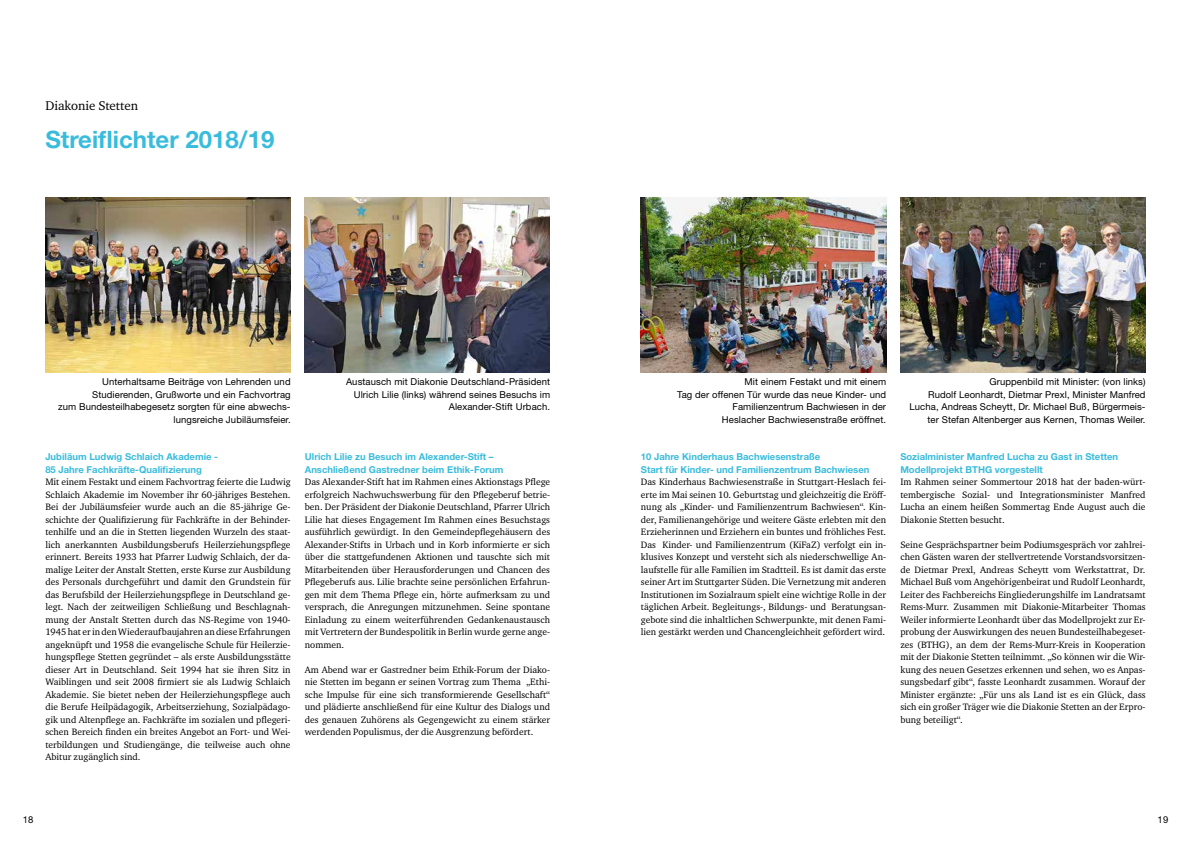
<style>
.page{position:relative;width:1191px;height:842px;background:#fff}
.page>*{position:absolute;margin:0;border:0;box-sizing:border-box;transform-origin:0 0}
.t1{font:700 24px "Helvetica Neue LT Std";color:#39bcdc}
.t2{font:13px "Charter ITC Std";color:#000}
.t3{font:9.5px/12.5px "Charter ITC Std";color:#000;text-align:justify}
.t4{font:9.5px/12.5px "Helvetica Neue LT Std";letter-spacing:.01em;color:#000;text-align:right}
.t5{font:700 9.5px/12.5px "Helvetica Neue LT Std";color:#39bcdc}
</style>
<div class="page">
<img style="left:641px;top:198px;width:245px;height:175px">
<img style="left:305px;top:197px;width:245px;height:176px">
<img style="left:45px;top:198px;width:246px;height:175px">
<img style="left:900px;top:197px;width:245px;height:176px">
<h2 class="t2" style="left:45px;top:98px;width:94px">Diakonie Stetten</h2>
<h1 class="t1" style="left:45px;top:124px;width:230px">Streiflichter 2018/19</h1>
<p class="t4" style="left:58px;top:375px;width:234px">Unterhaltsame Beiträge von Lehrenden und Studierenden, Grußworte und ein Fachvortrag<br>zum Bundesteilhabegesetz sorgten für eine abwechs&shy;lungsreiche Jubiläumsfeier.</p>
<p class="t5" style="left:45px;top:450px;width:174px">Jubiläum Ludwig Schlaich Akademie -<br>85 Jahre Fachkräfte-Qualifizierung</p>
<p class="t3" style="left:45px;top:476px;width:247px">Mit einem Festakt und einem Fachvortrag feierte die Ludwig Schlaich Akademie im November ihr 60-jähriges Bestehen.<br>Bei der Jubiläumsfeier wurde auch an die 85-jährige Ge&shy;schichte der Qualifizierung für Fachkräfte in der Behinder&shy;tenhilfe und an die in Stetten liegenden Wurzeln des staat&shy;lich anerkannten Ausbildungsberufs Heilerziehungspflege erinnert. Bereits 1933 hat Pfarrer Ludwig Schlaich, der da&shy;malige Leiter der Anstalt Stetten, erste Kurse zur Ausbildung des Personals durchgeführt und damit den Grundstein für das Berufsbild der Heilerziehungspflege in Deutschland ge&shy;legt. Nach der zeitweiligen Schließung und Beschlagnah&shy;mung der Anstalt Stetten durch das NS-Regime von 1940- 1945 hat er in den Wiederaufbaujahren an diese Erfahrungen angeknüpft und 1958 die evangelische Schule für Heilerzie&shy;hungspflege Stetten gegründet – als erste Ausbildungsstätte dieser Art in Deutschland. Seit 1994 hat sie ihren Sitz in Waiblingen und seit 2008 firmiert sie als Ludwig Schlaich Akademie. Sie bietet neben der Heilerziehungspflege auch die Berufe Heilpädagogik, Arbeitserziehung, Sozialpädago&shy;gik und Altenpflege an. Fachkräfte im sozialen und pflegeri&shy;schen Bereich finden ein breites Angebot an Fort- und Wei&shy;terbildungen und Studiengänge, die teilweise auch ohne Abitur zugänglich sind.</p>
<p class="t4" style="left:346px;top:375px;width:205px">Austausch mit Diakonie Deutschland-Präsident<br>Ulrich Lilie (links) während seines Besuchs im<br>Alexander-Stift Urbach.</p>
<p class="t5" style="left:305px;top:450px;width:200px">Ulrich Lilie zu Besuch im Alexander-Stift –<br>Anschließend Gastredner beim Ethik-Forum</p>
<p class="t3" style="left:305px;top:476px;width:247px">Das Alexander-Stift hat im Rahmen eines Aktionstags Pflege erfolgreich Nachwuchswerbung für den Pflegeberuf betrie&shy;ben. Der Präsident der Diakonie Deutschland, Pfarrer Ulrich Lilie hat dieses Engagement Im Rahmen eines Besuchstags ausführlich gewürdigt. In den Gemeindepflegehäusern des Alexander-Stifts in Urbach und in Korb informierte er sich über die stattgefundenen Aktionen und tauschte sich mit Mitarbeitenden über Herausforderungen und Chancen des Pflegeberufs aus. Lilie brachte seine persönlichen Erfahrun&shy;gen mit dem Thema Pflege ein, hörte aufmerksam zu und versprach, die Anregungen mitzunehmen. Seine spontane Einladung zu einem weiterführenden Gedankenaustausch mit Vertretern der Bundespolitik in Berlin wurde gerne ange&shy;nommen.</p>
<p class="t3" style="left:305px;top:663px;width:247px">Am Abend war er Gastredner beim Ethik-Forum der Diako&shy;nie Stetten im begann er seinen Vortrag zum Thema „Ethi&shy;sche Impulse für eine sich transformierende Gesellschaft“ und plädierte anschließend für eine Kultur des Dialogs und des genauen Zuhörens als Gegengewicht zu einem stärker werdenden Populismus, der die Ausgrenzung befördert.</p>
<p class="t4" style="left:677px;top:375px;width:210px">Mit einem Festakt und mit einem<br>Tag der offenen Tür wurde das neue Kinder- und Familienzentrum Bachwiesen in der<br>Heslacher Bachwiesenstraße eröffnet.</p>
<p class="t5" style="left:641px;top:450px;width:230px">10 Jahre Kinderhaus Bachwiesenstraße<br>Start für Kinder- und Familienzentrum Bachwiesen</p>
<p class="t3" style="left:641px;top:476px;width:247px">Das Kinderhaus Bachwiesenstraße in Stuttgart-Heslach fei&shy;erte im Mai seinen 10. Geburtstag und gleichzeitig die Eröff&shy;nung als „Kinder- und Familienzentrum Bachwiesen“. Kin&shy;der, Familienangehörige und weitere Gäste erlebten mit den Erzieherinnen und Erziehern ein buntes und fröhliches Fest.<br>Das Kinder- und Familienzentrum (KiFaZ) verfolgt ein in&shy;klusives Konzept und versteht sich als niederschwellige An&shy;laufstelle für alle Familien im Stadtteil. Es ist damit das erste seiner Art im Stuttgarter Süden. Die Vernetzung mit anderen Institutionen im Sozialraum spielt eine wichtige Rolle in der täglichen Arbeit. Begleitungs-, Bildungs- und Beratungsan&shy;gebote sind die inhaltlichen Schwerpunkte, mit denen Fami&shy;lien gestärkt werden und Chancengleichheit gefördert wird.</p>
<p class="t4" style="left:909px;top:375px;width:237px">Gruppenbild mit Minister: (von links)<br>Rudolf Leonhardt, Dietmar Prexl, Minister Manfred Lucha, Andreas Scheytt, Dr. Michael Buß, Bürgermeis&shy;ter Stefan Altenberger aus Kernen, Thomas Weiler.</p>
<p class="t5" style="left:900px;top:450px;width:219px">Sozialminister Manfred Lucha zu Gast in Stetten<br>Modellprojekt BTHG vorgestellt</p>
<p class="t3" style="left:900px;top:476px;width:247px">Im Rahmen seiner Sommertour 2018 hat der baden-würt&shy;tembergische Sozial- und Integrationsminister Manfred Lucha an einem heißen Sommertag Ende August auch die Diakonie Stetten besucht.</p>
<p class="t3" style="left:900px;top:538px;width:247px">Seine Gesprächspartner beim Podiumsgespräch vor zahlrei&shy;chen Gästen waren der stellvertretende Vorstandsvorsitzen&shy;de Dietmar Prexl, Andreas Scheytt vom Werkstattrat, Dr.<br>Michael Buß vom Angehörigenbeirat und Rudolf Leonhardt, Leiter des Fachbereichs Eingliederungshilfe im Landratsamt Rems-Murr. Zusammen mit Diakonie-Mitarbeiter Thomas Weiler informierte Leonhardt über das Modellprojekt zur Er&shy;probung der Auswirkungen des neuen Bundesteilhabegeset&shy;zes (BTHG), an dem der Rems-Murr-Kreis in Kooperation mit der Diakonie Stetten teilnimmt. „So können wir die Wir&shy;kung des neuen Gesetzes erkennen und sehen, wo es Anpas&shy;sungsbedarf gibt“, fasste Leonhardt zusammen. Worauf der Minister ergänzte: „Für uns als Land ist es ein Glück, dass sich ein großer Träger wie die Diakonie Stetten an der Erpro&shy;bung beteiligt“.</p>
<p class="t4" style="left:23px;top:813px;width:12px">18</p>
<p class="t4" style="left:1157px;top:813px;width:12px">19</p>
</div>
